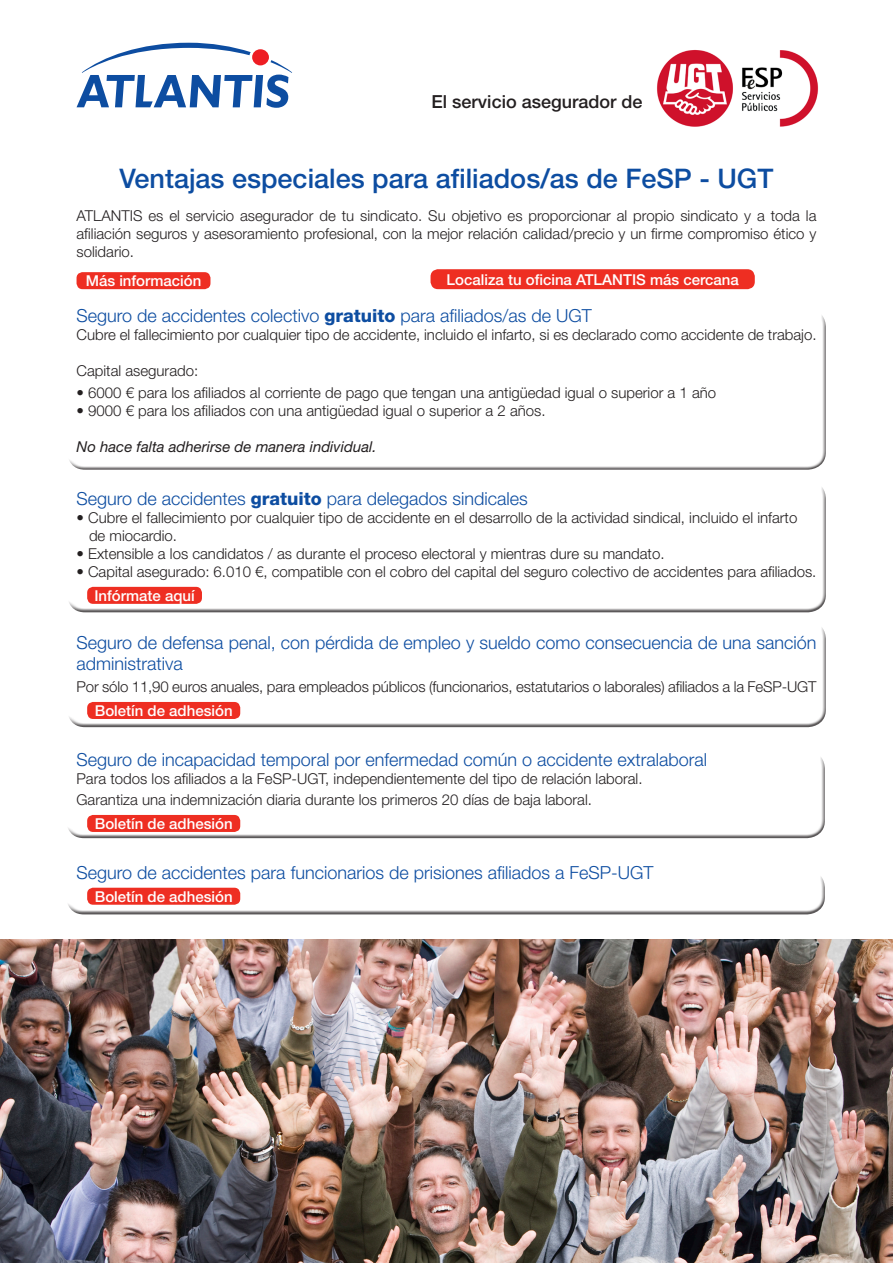
<style>
.page{position:relative;width:893px;height:1263px;background:#fff}
.page>*{position:absolute;margin:0;border:0;box-sizing:border-box;transform-origin:0 0}
.t1{font:500 27px "Helvetica Neue LT Std";color:#0d4da1}
.t2{font:300 18px/21.6px "Helvetica Neue LT Std";color:#0d4da1}
.t3{font:500 18px "Helvetica Neue LT Std";color:#231f20}
.t4{font:300 15px/18px "Helvetica Neue LT Std";color:#231f20;text-align:justify}
.t5{font:500 15px "Helvetica Neue LT Std";color:#fff}
.t6{font:italic 15px "Helvetica Neue LT Std";color:#231f20}
.s1{font-weight:800}
</style>
<div class="page">
<svg style="left:77px;top:43px;width:215px;height:65px"></svg>
<img style="left:657px;top:50px;width:162px;height:77px">
<img style="left:0;top:940px;width:893px;height:323px">
<div style="left:65px;top:874px;width:760px;height:42px;background:#231f20;opacity:.75"></div>
<div style="left:65px;top:755px;width:760px;height:85px;background:#231f20;opacity:.75"></div>
<div style="left:87px;top:702px;width:153px;height:17px;background:#ee2e22;border-radius:6px"></div>
<div style="left:87px;top:587px;width:115px;height:17px;background:#ee2e22;border-radius:6px"></div>
<div style="left:87px;top:815px;width:153px;height:17px;background:#ee2e22;border-radius:6px"></div>
<div style="left:87px;top:888px;width:153px;height:17px;background:#ee2e22;border-radius:6px"></div>
<div style="left:77px;top:272px;width:133px;height:17px;background:#ee2e22;border-radius:6px"></div>
<div style="left:431px;top:269px;width:324px;height:20px;background:#ee2e22;border-radius:8px"></div>
<p class="t3" style="left:432px;top:91px;width:212px">El servicio asegurador de</p>
<p class="t1" style="left:120px;top:162px;width:655px">Ventajas especiales para afiliados/as de FeSP - UGT</p>
<p class="t4" style="left:77px;top:206px;width:741px">ATLANTIS es el servicio asegurador de tu sindicato. Su objetivo es proporcionar al propio sindicato y a toda la afiliación seguros y asesoramiento profesional, con la mejor relación calidad/precio y un firme compromiso ético y solidario.</p>
<p class="t5" style="left:86px;top:272px;width:117px">Más información</p>
<p class="t5" style="left:447px;top:270px;width:294px">Localiza tu oficina ATLANTIS más cercana</p>
<p class="t2" style="left:77px;top:304px;width:517px">Seguro de accidentes colectivo <span class="s1">gratuito</span> para afiliados/as de UGT</p>
<p class="t4" style="left:77px;top:325px;width:741px">Cubre el fallecimiento por cualquier tipo de accidente, incluido el infarto, si es declarado como accidente de trabajo.</p>
<p class="t4" style="left:77px;top:361px;width:123px">Capital asegurado:</p>
<p class="t4" style="left:77px;top:384px;width:641px">• 6000 € para los afiliados al corriente de pago que tengan una antigüedad igual o superior a 1 año</p>
<p class="t4" style="left:77px;top:402px;width:471px">• 9000 € para los afiliados con una antigüedad igual o superior a 2 años.</p>
<p class="t6" style="left:77px;top:438px;width:302px">No hace falta adherirse de manera individual.</p>
<p class="t2" style="left:77px;top:487px;width:453px">Seguro de accidentes <span class="s1">gratuito</span> para delegados sindicales</p>
<p class="t4" style="left:77px;top:508px;width:722px">• Cubre el fallecimiento por cualquier tipo de accidente en el desarrollo de la actividad sindical, incluido el infarto</p>
<p class="t4" style="left:89px;top:526px;width:90px">de miocardio.</p>
<p class="t4" style="left:77px;top:544px;width:589px">• Extensible a los candidatos / as durante el proceso electoral y mientras dure su mandato.</p>
<p class="t4" style="left:77px;top:562px;width:741px">• Capital asegurado: 6.010 €, compatible con el cobro del capital del seguro colectivo de accidentes para afiliados.</p>
<p class="t5" style="left:94px;top:586px;width:102px">Infórmate aquí</p>
<p class="t2" style="left:77px;top:631px;width:741px">Seguro de defensa penal, con pérdida de empleo y sueldo como consecuencia de una sanción administrativa</p>
<p class="t4" style="left:77px;top:677px;width:741px">Por sólo 11,90 euros anuales, para empleados públicos (funcionarios, estatutarios o laborales) afiliados a la FeSP-UGT</p>
<p class="t5" style="left:95px;top:701px;width:139px">Boletín de adhesión</p>
<p class="t2" style="left:77px;top:748px;width:632px">Seguro de incapacidad temporal por enfermedad común o accidente extralaboral</p>
<p class="t4" style="left:77px;top:769px;width:568px">Para todos los afiliados a la FeSP-UGT, independientemente del tipo de relación laboral.</p>
<p class="t4" style="left:77px;top:790px;width:517px">Garantiza una indemnización diaria durante los primeros 20 días de baja laboral.</p>
<p class="t5" style="left:95px;top:814px;width:139px">Boletín de adhesión</p>
<p class="t2" style="left:77px;top:861px;width:578px">Seguro de accidentes para funcionarios de prisiones afiliados a FeSP-UGT</p>
<p class="t5" style="left:95px;top:887px;width:139px">Boletín de adhesión</p>
</div>
